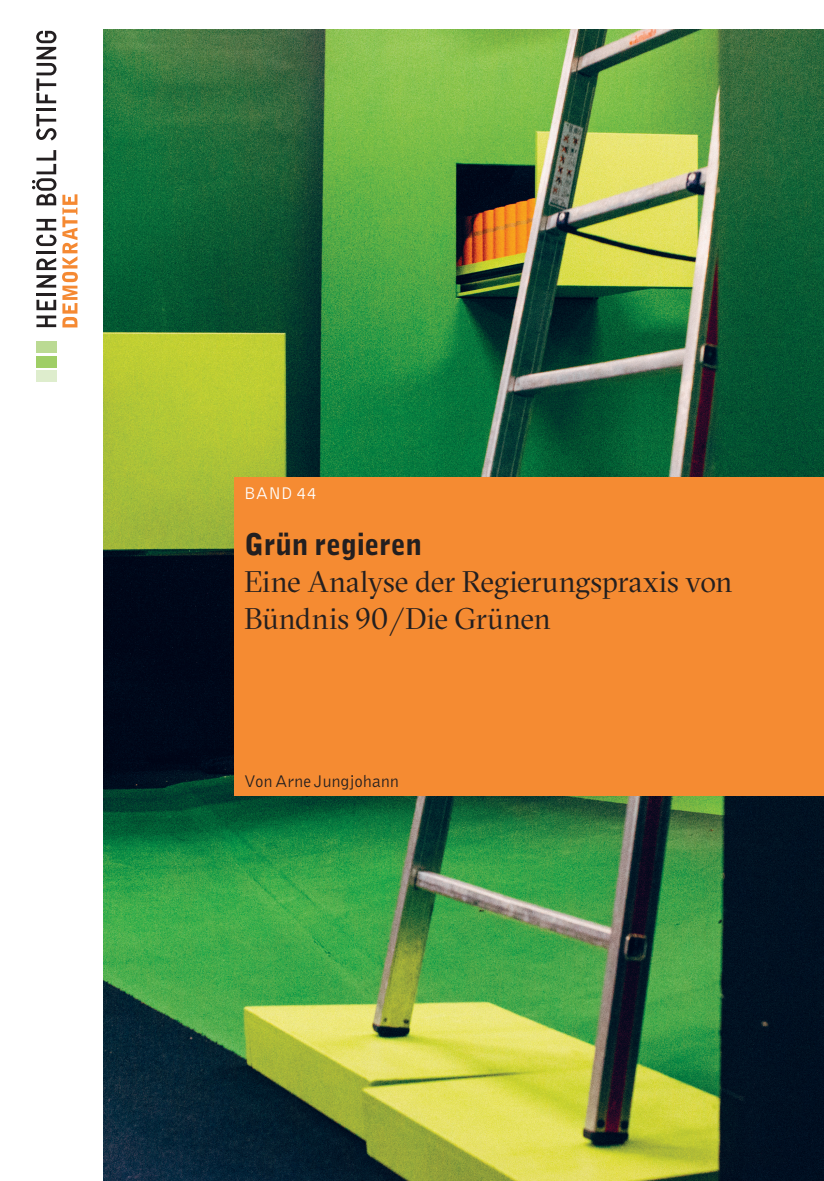
<style>
.page{position:relative;width:824px;height:1181px;background:#fff}
.page>*{position:absolute;margin:0;border:0;box-sizing:border-box;transform-origin:0 0}
.t1{font:29.75px/36.9px "GT Sectra Fine";letter-spacing:-.005em;color:#231f20}
.t2{font:900 29.75px "Bell Gothic";letter-spacing:-.01em;color:#231f20}
.t3{font:17.5px "Bell Gothic";letter-spacing:.01em;color:#231f20}
.t4{font:17.5px "Bell Gothic";letter-spacing:.025em;color:#fff}
</style>
<div class="page">
<img style="left:103px;top:29px;width:720px;height:1152px">
<div style="left:234px;top:477px;width:589px;height:319px;background:#f58b32"></div>
<svg style="left:62px;top:194px;width:16px;height:133px"></svg>
<div style="left:36px;top:341px;width:20px;height:12px;background:#bbda93"></div>
<div style="left:36px;top:356px;width:20px;height:11px;background:#9fce66"></div>
<div style="left:36px;top:370px;width:20px;height:12px;background:#deedcd"></div>
<svg style="left:36px;top:300px;width:20px;height:27px"></svg>
<hr style="left:36px;top:293px;width:20px;height:2px;background:#231f20">
<svg style="left:36px;top:258px;width:20px;height:29px"></svg>
<hr style="left:36px;top:251px;width:20px;height:3px;background:#231f20">
<svg style="left:36px;top:219px;width:20px;height:27px"></svg>
<svg style="left:32px;top:150px;width:24px;height:55px"></svg>
<svg style="left:36px;top:114px;width:20px;height:26px"></svg>
<hr style="left:36px;top:108px;width:20px;height:3px;background:#231f20">
<svg style="left:36px;top:31px;width:20px;height:72px"></svg>
<p class="t4" style="left:244px;top:481px;width:74px">BAND 44</p>
<p class="t2" style="left:244px;top:525px;width:179px">Grün regieren</p>
<p class="t1" style="left:244px;top:563px;width:490px">Eine Analyse der Regierungspraxis von<br>Bündnis 90 / Die Grünen</p>
<p class="t3" style="left:244px;top:769px;width:156px">Von Arne Jungjohann</p>
</div>
